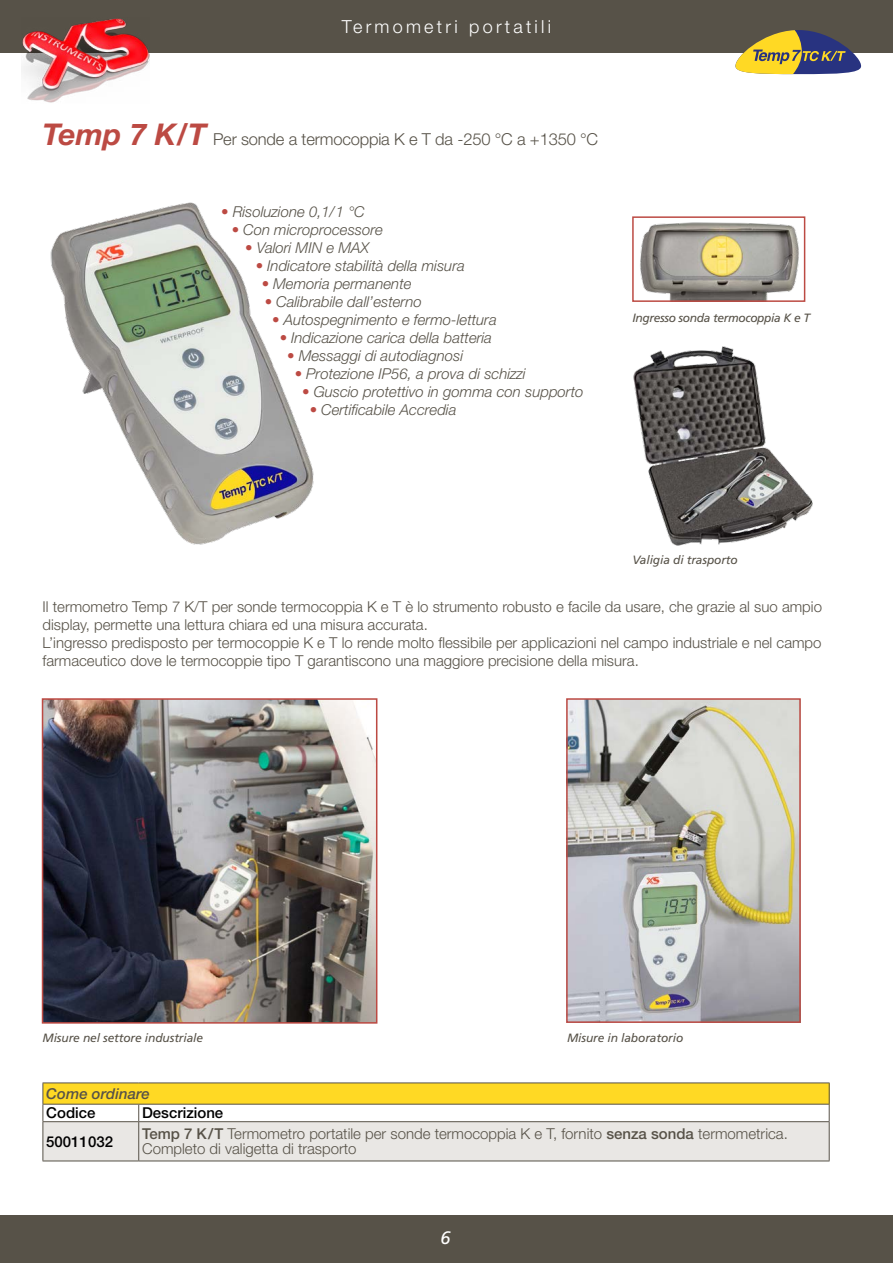
<style>
.page{position:relative;width:893px;height:1263px;background:#fff}
.page>*{position:absolute;margin:0;border:0;box-sizing:border-box;transform-origin:0 0}
.t1{font:300 18px "Helvetica Neue LT Std";letter-spacing:.18em;color:#fff}
.t2{font:italic 18px "Frutiger LT Std";color:#fff}
.t3{font:300 16.5px "Helvetica Neue LT Std";letter-spacing:-.01em;color:#575248}
.t4{font:300 15px/18px "Helvetica Neue LT Std";color:#575248}
.t5{font:italic 300 15px "Helvetica Neue LT Std";color:#575248}
.t6{font:500 15px "Helvetica Neue LT Std";color:#000}
.t7{font:italic 500 15px "Helvetica Neue LT Std";color:#575248}
.t8{font:italic 12px "Frutiger LT Std";letter-spacing:-.01em;color:#575248}
.t9{font:italic 12px "Frutiger LT Std";letter-spacing:-.03em;color:#575248}
.s1{font-weight:700;font-style:italic;font-size:30px;color:#bc4a43}
.s2{color:#bc4a43}
.s3{font-weight:500}
</style>
<div class="page">
<div style="left:0;top:0;width:893px;height:53px;background:#575248"></div>
<div style="left:0;top:1215px;width:893px;height:48px;background:#575248"></div>
<img style="left:21px;top:18px;width:128px;height:85px">
<img style="left:50px;top:202px;width:264px;height:343px">
<img style="left:569px;top:701px;width:229px;height:319px">
<div style="left:566px;top:698px;width:235px;height:325px;border:2px solid #bc4a43"></div>
<hr style="left:43px;top:1082px;width:96px;height:1px;background:#575248">
<hr style="left:139px;top:1082px;width:691px;height:1px;background:#575248">
<svg style="left:43px;top:1083px;width:787px;height:77px"></svg>
<hr style="left:43px;top:1121px;width:96px;height:1px;background:#575248">
<hr style="left:43px;top:1122px;width:1px;height:38px;background:#575248">
<hr style="left:139px;top:1121px;width:691px;height:1px;background:#575248">
<hr style="left:138px;top:1122px;width:1px;height:38px;background:#575248">
<hr style="left:829px;top:1122px;width:1px;height:38px;background:#575248">
<hr style="left:43px;top:1160px;width:96px;height:1px;background:#575248">
<hr style="left:139px;top:1160px;width:691px;height:1px;background:#575248">
<img style="left:45px;top:701px;width:329px;height:320px">
<div style="left:42px;top:698px;width:335px;height:326px;border:2px solid #bc4a43"></div>
<img style="left:640px;top:222px;width:159px;height:77px">
<div style="left:632px;top:216px;width:173px;height:86px;border:2px solid #bc4a43"></div>
<img style="left:633px;top:346px;width:180px;height:200px">
<svg style="left:735px;top:30px;width:127px;height:44px"></svg>
<p class="t1" style="left:342px;top:16px;width:211px">Termometri portatili</p>
<p class="t3" style="left:43px;top:129px;width:557px"><span class="s1">Temp 7 K/T</span> Per sonde a termocoppia K e T da -250 °C a +1350 °C</p>
<p class="t5" style="left:221px;top:202px;width:145px"><span class="s2">•</span> Risoluzione 0,1/ 1 °C</p>
<p class="t5" style="left:232px;top:220px;width:153px"><span class="s2">•</span> Con microprocessore</p>
<p class="t5" style="left:245px;top:238px;width:125px"><span class="s2">•</span> Valori MIN e MAX</p>
<p class="t5" style="left:256px;top:256px;width:211px"><span class="s2">•</span> Indicatore stabilità della misura</p>
<p class="t5" style="left:262px;top:274px;width:151px"><span class="s2">•</span> Memoria permanente</p>
<p class="t5" style="left:265px;top:292px;width:158px"><span class="s2">•</span> Calibrabile dall’esterno</p>
<p class="t5" style="left:272px;top:310px;width:226px"><span class="s2">•</span> Autospegnimento e fermo-lettura</p>
<p class="t5" style="left:280px;top:328px;width:214px"><span class="s2">•</span> Indicazione carica della batteria</p>
<p class="t5" style="left:287px;top:346px;width:177px"><span class="s2">•</span> Messaggi di autodiagnosi</p>
<p class="t5" style="left:295px;top:364px;width:232px"><span class="s2">•</span> Protezione IP56, a prova di schizzi</p>
<p class="t5" style="left:302px;top:382px;width:283px"><span class="s2">•</span> Guscio protettivo in gomma con supporto</p>
<p class="t5" style="left:310px;top:400px;width:148px"><span class="s2">•</span> Certificabile Accredia</p>
<p class="t9" style="left:632px;top:310px;width:179px">Ingresso sonda termocoppia K e T</p>
<p class="t8" style="left:632px;top:552px;width:107px">Valigia di trasporto</p>
<p class="t4" style="left:43px;top:598px;width:781px">Il termometro Temp 7 K/T per sonde termocoppia K e T è lo strumento robusto e facile da usare, che grazie al suo ampio display, permette una lettura chiara ed una misura accurata.<br>L’ingresso predisposto per termocoppie K e T lo rende molto flessibile per applicazioni nel campo industriale e nel campo farmaceutico dove le termocoppie tipo T garantiscono una maggiore precisione della misura.</p>
<p class="t8" style="left:43px;top:1031px;width:162px">Misure nel settore industriale</p>
<p class="t8" style="left:567px;top:1031px;width:118px">Misure in laboratorio</p>
<p class="t7" style="left:46px;top:1085px;width:105px">Come ordinare</p>
<p class="t6" style="left:46px;top:1104px;width:51px">Codice</p>
<p class="t6" style="left:142px;top:1104px;width:83px">Descrizione</p>
<p class="t6" style="left:46px;top:1132px;width:68px">50011032</p>
<p class="t4" style="left:142px;top:1126px;width:647px;line-height:15px"><span class="s3">Temp 7 K/T</span> Termometro portatile per sonde termocoppia K e T, fornito <span class="s3">senza sonda</span> termometrica.<br>Completo di valigetta di trasporto</p>
<p class="t2" style="left:440px;top:1227px;width:12px">6</p>
</div>
